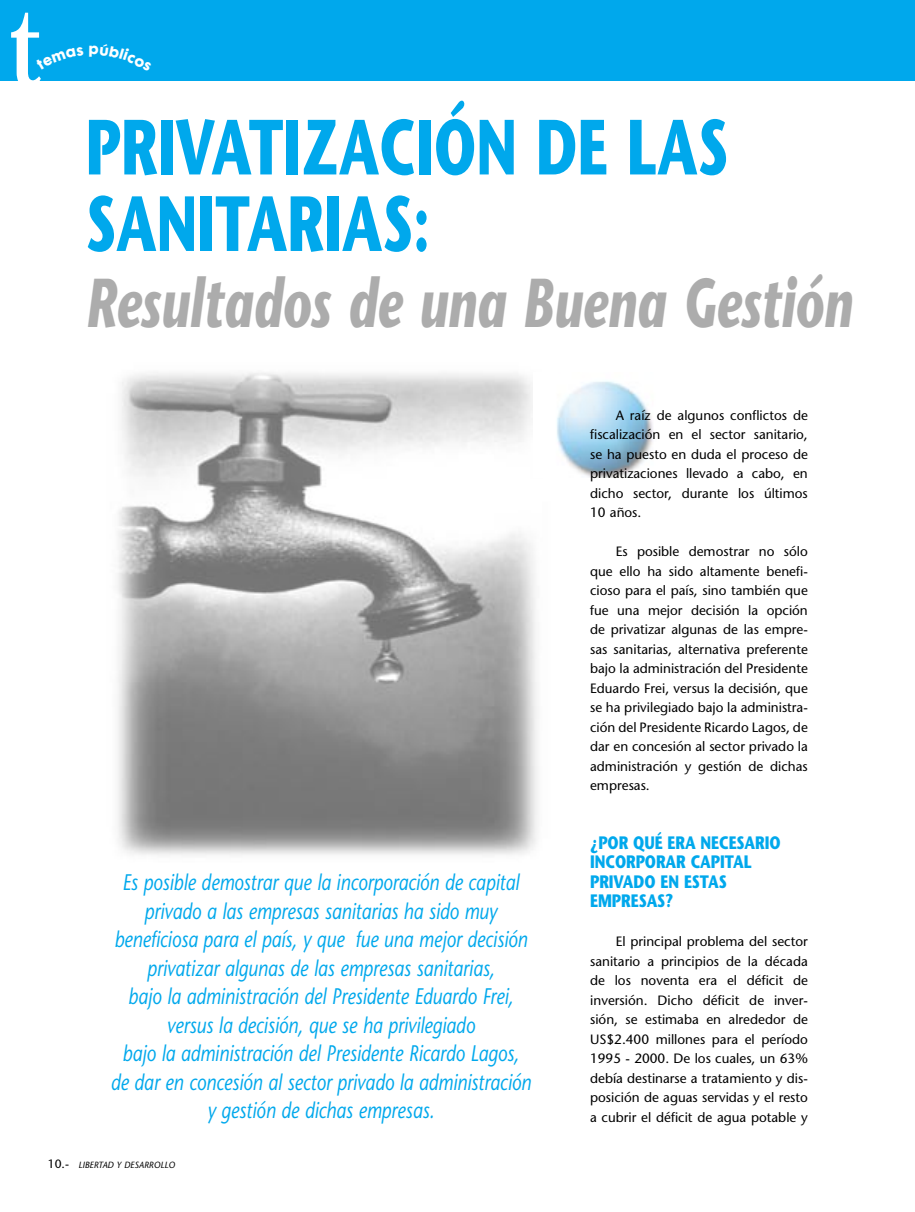
<style>
.page{position:relative;width:915px;height:1212px;background:#fff}
.page>*{position:absolute;margin:0;border:0;box-sizing:border-box;transform-origin:0 0}
.t1{font:700 112.5px "Century Old Style";color:#fff;scale:.7 1}
.t2{font:700 78px/76.5px "Stone Sans";color:#00a8ec;scale:.7 1}
.t3{font:italic 700 69px "Stone Sans";color:#acacac;scale:.7 1}
.t4{font:italic 22.5px/28.5px "Stone Sans";color:#00a8ec;text-align:center;scale:.8 1}
.t5{font:700 18px/19.5px "Stone Sans";letter-spacing:-.005em;color:#00a8ec;scale:.8 1}
.t6{font:13.5px/19.5px "Stone Sans";color:#000;text-align:justify}
.t7{font:italic 9px "Stone Sans";color:#000}
.s1{font-style:normal;font-size:12px}
</style>
<div class="page">
<div style="left:0;top:0;width:914px;height:81px;background:#00a8ec"></div>
<hr style="left:914px;top:0;width:1px;height:81px;background:#00a8ec">
<img style="left:117px;top:372px;width:421px;height:483px">
<img style="left:533px;top:372px;width:120px;height:106px">
<h1 class="t1" style="left:11px;top:-28px;width:39px">t</h1>
<h2 class="t2" style="left:86px;top:109px;width:919px">PRIVATIZACIÓN DE LAS<br>SANITARIAS:</h2>
<h3 class="t3" style="left:86px;top:262px;width:1096px">Resultados de una Buena Gestión</h3>
<p class="t4" style="left:111px;top:868px;width:526px">Es posible demostrar que la incorporación de capital privado a las empresas sanitarias ha sido muy beneficiosa para el país, y que fue una mejor decisión privatizar algunas de las empresas sanitarias,<br>bajo la administración del Presidente Eduardo Frei, versus la decisión, que se ha privilegiado<br>bajo la administración del Presidente Ricardo Lagos,<br>de dar en concesión al sector privado la administración y gestión de dichas empresas.</p>
<p class="t6" style="left:590px;top:405px;width:219px;text-indent:26px">A raíz de algunos conflictos de fiscalización en el sector sanitario, se ha puesto en duda el proceso de privatizaciones llevado a cabo, en dicho sector, durante los últimos 10 años.</p>
<p class="t6" style="left:590px;top:542px;width:219px;text-indent:26px">Es posible demostrar no sólo que ello ha sido altamente benefi&shy;cioso para el país, sino también que fue una mejor decisión la opción de privatizar algunas de las empre&shy;sas sanitarias, alternativa preferente bajo la administración del Presidente Eduardo Frei, versus la decisión, que se ha privilegiado bajo la administra&shy;ción del Presidente Ricardo Lagos, de dar en concesión al sector privado la administración y gestión de dichas empresas.</p>
<h3 class="t5" style="left:590px;top:833px;width:239px">¿POR QUÉ ERA NECESARIO<br>INCORPORAR CAPITAL<br>PRIVADO EN ESTAS<br>EMPRESAS?</h3>
<p class="t6" style="left:590px;top:932px;width:219px;text-indent:26px">El principal problema del sector sanitario a principios de la década de los noventa era el déficit de inversión. Dicho déficit de inver&shy;sión, se estimaba en alrededor de US$2.400 millones para el período 1995 - 2000. De los cuales, un 63% debía destinarse a tratamiento y dis&shy;posición de aguas servidas y el resto a cubrir el déficit de agua potable y</p>
<p class="t7" style="left:48px;top:1160px;width:129px"><span class="s1">10.-</span> LIBERTAD Y DESARROLLO</p>
</div>
